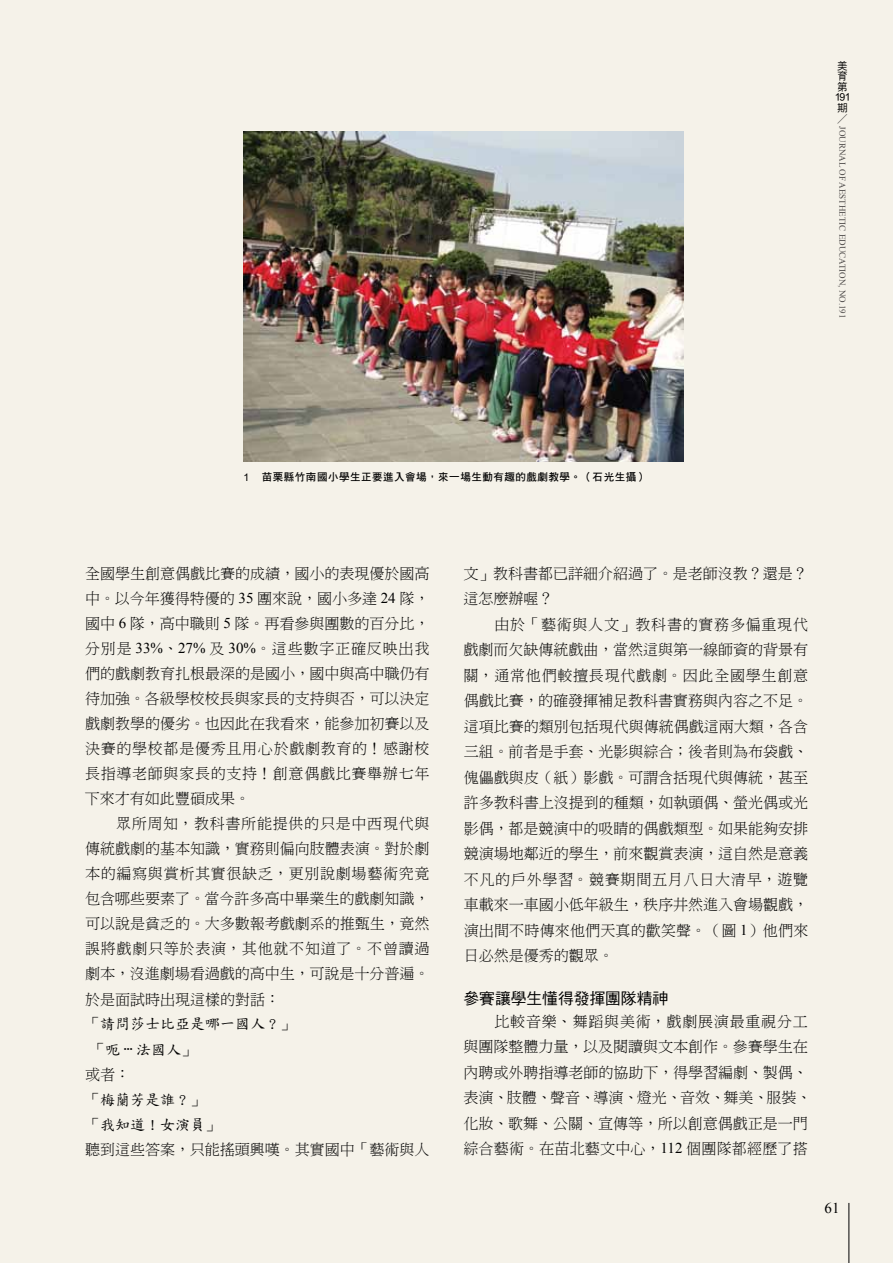
<style>
.page{position:relative;width:893px;height:1263px;background:#f5f2e9}
.page>*{position:absolute;margin:0;border:0;box-sizing:border-box;transform-origin:0 0}
.t1{font:15.75px "DF Hei Std W5";color:#000}
.t2{font:15px/25.5px "DF Ming Lt HKP BF";color:#000;text-align:justify}
.t3{font:15px/25px "DF Biao Kai Shu Std W5";color:#000}
.t4{font:15px "Times New Roman";color:#000}
.t5{font:10.5px "DF Hei Bd HKP BF";letter-spacing:.05em;color:#000}
.t6{font:10.5px/10.6px "DF Hei Md HKP BF";color:#000}
.t7{font:10.5px "P Ming Li U";color:#000}
.t8{font:9px "Times New Roman";color:#4c4948}
.s1{font-family:"Arial"}
.s2{font-family:"Times New Roman"}
</style>
<div class="page">
<hr style="left:849px;top:1203px;width:1px;height:60px;background:#000">
<img style="left:243px;top:132px;width:440px;height:330px">
<p class="t6" style="left:835px;top:60px;width:17px">美育第<br>191期</p>
<p class="t7" style="left:837px;top:113px;width:12px">／</p>
<p class="t8" style="left:849px;top:126px;width:194px;rotate:90deg">JOURNAL OF AESTHETIC EDUCATION, NO.191</p>
<p class="t5" style="left:243px;top:472px;width:405px"><span class="s1">1</span> 苗栗縣竹南國小學生正要進入會場，來一場生動有趣的戲劇教學。（石光生攝）</p>
<p class="t2" style="left:85px;top:561px;width:346px;line-height:25px">全國學生創意偶戲比賽的成績，國小的表現優於國高中。以今年獲得特優的 <span class="s2">35</span> 團來說，國小多達 <span class="s2">24</span> 隊，國中 <span class="s2">6</span> 隊，高中職則 <span class="s2">5</span> 隊。再看參與團數的百分比，分別是 <span class="s2">33%</span>、<span class="s2">27%</span> 及 <span class="s2">30%</span>。這些數字正確反映出我們的戲劇教育扎根最深的是國小，國中與高中職仍有待加強。各級學校校長與家長的支持與否，可以決定戲劇教學的優劣。也因此在我看來，能參加初賽以及決賽的學校都是優秀且用心於戲劇教育的！感謝校長指導老師與家長的支持！創意偶戲比賽舉辦七年下來才有如此豐碩成果。</p>
<p class="t2" style="left:85px;top:812px;width:346px;line-height:25px;text-indent:31px">眾所周知，教科書所能提供的只是中西現代與傳統戲劇的基本知識，實務則偏向肢體表演。對於劇本的編寫與賞析其實很缺乏，更別說劇場藝術究竟包含哪些要素了。當今許多高中畢業生的戲劇知識，可以說是貧乏的。大多數報考戲劇系的推甄生，竟然誤將戲劇只等於表演，其他就不知道了。不曾讀過劇本，沒進劇場看過戲的高中生，可說是十分普遍。於是面試時出現這樣的對話：</p>
<p class="t3" style="left:90px;top:1011px;width:207px;text-indent:-5px">「請問莎士比亞是哪一國人？」「呃 ... 法國人」</p>
<p class="t2" style="left:85px;top:1062px;width:46px">或者：</p>
<p class="t3" style="left:85px;top:1086px;width:136px">「梅蘭芳是誰？」「我知道！女演員」</p>
<p class="t2" style="left:85px;top:1137px;width:346px">聽到這些答案，只能搖頭興嘆。其實國中「藝術與人</p>
<p class="t2" style="left:463px;top:561px;width:346px">文」教科書都已詳細介紹過了。是老師沒教？還是？這怎麼辦喔？</p>
<p class="t2" style="left:464px;top:612px;width:346px;text-indent:31px">由於「藝術與人文」教科書的實務多偏重現代戲劇而欠缺傳統戲曲，當然這與第一線師資的背景有關，通常他們較擅長現代戲劇。因此全國學生創意偶戲比賽，的確發揮補足教科書實務與內容之不足。這項比賽的類別包括現代與傳統偶戲這兩大類，各含三組。前者是手套、光影與綜合；後者則為布袋戲、傀儡戲與皮（紙）影戲。可謂含括現代與傳統，甚至許多教科書上沒提到的種類，如執頭偶、螢光偶或光影偶，都是競演中的吸睛的偶戲類型。如果能夠安排競演場地鄰近的學生，前來觀賞表演，這自然是意義不凡的戶外學習。競賽期間五月八日大清早，遊覽車載來一車國小低年級生，秩序井然進入會場觀戲，演出間不時傳來他們天真的歡笑聲。（圖 <span class="s2">1</span>）他們來日必然是優秀的觀眾。</p>
<p class="t1" style="left:463px;top:990px;width:206px">參賽讓學生懂得發揮團隊精神</p>
<p class="t2" style="left:463px;top:1009px;width:350px;text-align:left;text-indent:31px">比較音樂、舞蹈與美術，戲劇展演最重視分工與團隊整體力量，以及閱讀與文本創作。參賽學生在內聘或外聘指導老師的協助下，得學習編劇、製偶、表演、肢體、聲音、導演、燈光、音效、舞美、服裝、化妝、歌舞、公關、宣傳等，所以創意偶戲正是一門綜合藝術。在苗北藝文中心，<span class="s2">112</span> 個團隊都經歷了搭</p>
<p class="t4" style="left:825px;top:1198px;width:16px">61</p>
</div>
